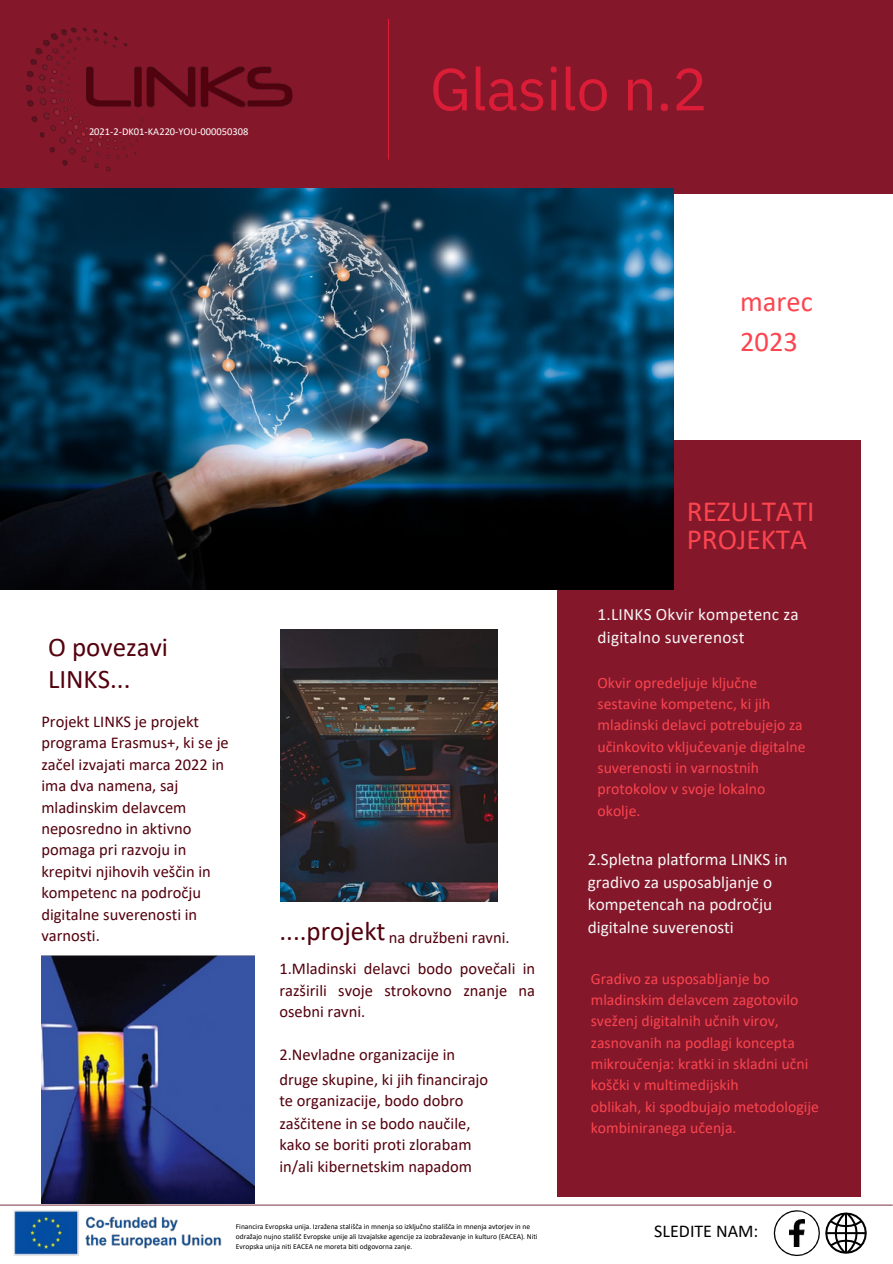
<style>
.page{position:relative;width:893px;height:1264px;background:#fff}
.page>*{position:absolute;margin:0;border:0;box-sizing:border-box;transform-origin:0 0}
.t1{font:59.25px "IBM Plex Sans";letter-spacing:-.005em;color:#db1d38}
.t2{font:29.25px/28.2px "Calibri";color:#fb454f}
.t3{font:28.5px/39.3px "Calibri";color:#fb454f}
.t4{font:27px/32.7px "Calibri";color:#53010d}
.t5{font:18px "Calibri";color:#000}
.t6{font:17.25px/22.5px "Calibri";color:#f6f6f6}
.t7{font:16.5px/21.3px "Calibri";color:#53010d}
.t8{font:15.75px/21.3px "Calibri";color:#fb454f}
.t9{font:10.5px "Calibri";color:#fff}
.t10{font:7.5px/10.2px "Calibri";color:#000}
</style>
<div class="page">
<div style="left:0;top:0;width:892px;height:193px;background:#85172a"></div>
<hr style="left:388px;top:19px;width:1px;height:140px;background:#db1d38">
<div style="left:556px;top:440px;width:304px;height:756px;background:#85172a"></div>
<img style="left:27px;top:28px;width:266px;height:144px">
<img style="left:0;top:188px;width:673px;height:401px">
<hr style="left:0;top:1204px;width:892px;height:1px;background:#640f20">
<img style="left:13px;top:1210px;width:209px;height:46px">
<svg style="left:773px;top:1210px;width:94px;height:45px"></svg>
<img style="left:41px;top:955px;width:213px;height:247px">
<img style="left:280px;top:629px;width:217px;height:272px">
<p class="t9" style="left:89px;top:127px;width:161px">2021-2-DK01-KA220-YOU-000050308</p>
<p class="t1" style="left:430px;top:50px;width:279px">Glasilo n.2</p>
<p class="t3" style="left:740px;top:284px;width:74px">marec<br>2023</p>
<p class="t4" style="left:48px;top:632px;width:121px">O povezavi<br>LINKS...</p>
<p class="t7" style="left:41px;top:712px;width:189px">Projekt LINKS je projekt programa Erasmus+, ki se je začel izvajati marca 2022 in ima dva namena, saj mladinskim delavcem neposredno in aktivno pomaga pri razvoju in krepitvi njihovih veščin in kompetenc na področju digitalne suverenosti in varnosti.</p>
<p class="t4" style="left:279px;top:917px;width:108px">....projekt</p>
<p class="t7" style="left:389px;top:928px;width:122px">na družbeni ravni.</p>
<p class="t7" style="left:279px;top:959px;width:257px;text-align:justify">1.Mladinski delavci bodo povečali in razširili svoje strokovno znanje na osebni ravni.</p>
<p class="t7" style="left:279px;top:1045px;width:177px">2.Nevladne organizacije in</p>
<p class="t7" style="left:279px;top:1069px;width:210px">druge skupine, ki jih financirajo</p>
<p class="t7" style="left:279px;top:1091px;width:186px">te organizacije, bodo dobro</p>
<p class="t7" style="left:279px;top:1113px;width:193px">zaščitene in se bodo naučile,</p>
<p class="t7" style="left:279px;top:1135px;width:194px">kako se boriti proti zlorabam</p>
<p class="t7" style="left:279px;top:1157px;width:194px">in/ali kibernetskim napadom</p>
<p class="t2" style="left:686px;top:499px;width:129px">REZULTATI<br>PROJEKTA</p>
<p class="t6" style="left:597px;top:604px;width:203px">1.LINKS Okvir kompetenc za digitalno suverenost</p>
<p class="t8" style="left:597px;top:673px;width:209px">Okvir opredeljuje ključne sestavine kompetenc, ki jih mladinski delavci potrebujejo za učinkovito vključevanje digitalne suverenosti in varnostnih</p>
<p class="t8" style="left:597px;top:779px;width:169px">protokolov v svoje lokalno okolje.</p>
<p class="t6" style="left:587px;top:849px;width:201px">2.Spletna platforma LINKS in gradivo za usposabljanje o kompetencah na področju digitalne suverenosti</p>
<p class="t8" style="left:590px;top:968px;width:209px">Gradivo za usposabljanje bo mladinskim delavcem zagotovilo sveženj digitalnih učnih virov, zasnovanih na podlagi koncepta</p>
<p class="t8" style="left:590px;top:1054px;width:219px">mikroučenja: kratki in skladni učni koščki v multimedijskih</p>
<p class="t8" style="left:590px;top:1097px;width:230px">oblikah, ki spodbujajo metodologije kombiniranega učenja.</p>
<p class="t10" style="left:236px;top:1221px;width:303px">Financira Evropska unija. Izražena stališča in mnenja so izključno stališča in mnenja avtorjev in ne odražajo nujno stališč Evropske unije ali Izvajalske agencije za izobraževanje in kulturo (EACEA). Niti<br>Evropska unija niti EACEA ne moreta biti odgovorna zanje.</p>
<p class="t5" style="left:654px;top:1223px;width:106px">SLEDITE NAM:</p>
</div>
